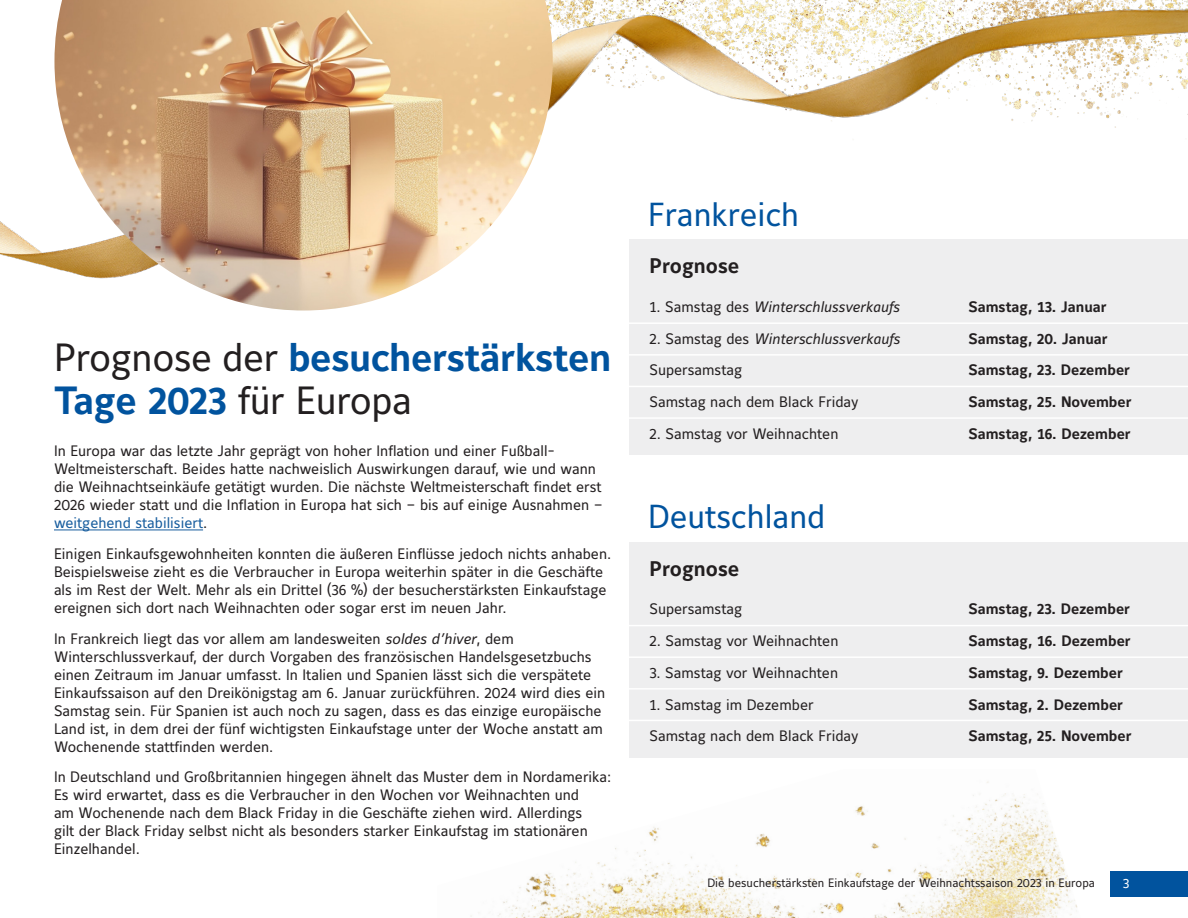
<style>
.page{position:relative;width:1188px;height:918px;background:#fff}
.page>*{position:absolute;margin:0;border:0;box-sizing:border-box;transform-origin:0 0}
.t1{font:39px/43.8px "Maurea Bold Lf";letter-spacing:-.01em;color:#01539e}
.t2{font:33px "Maurea Regular Lf";color:#01539e}
.t3{font:21px "Maurea Bold Lf";color:#231f20}
.t4{font:15px/18px "Maurea Regular Lf";color:#231f20}
.t5{font:15px "Maurea Bold Lf";color:#231f20}
.t6{font:15px "Maurea Regular Italic Lf";color:#231f20}
.t7{font:13.5px "Maurea Regular Lf";color:#fff}
.t8{font:12px "Maurea Regular Lf";color:#231f20}
.s1{font-family:"Maurea Regular Lf";color:#231f20}
.s2{color:#175d9e}
.s3{font-family:"Maurea Regular Italic Lf"}
.s4{font-family:"Maurea Regular Lf"}
</style>
<div class="page">
<img style="left:470px;top:781px;width:607px;height:137px">
<img style="left:553px;top:0;width:635px;height:128px">
<img style="left:0;top:221px;width:54px;height:48px">
<img style="left:54px;top:0;width:499px;height:311px">
<div style="left:1110px;top:871px;width:78px;height:26px;background:#01539e"></div>
<div style="left:5px;top:741px;width:507px;height:69px;background:#fff"></div>
<hr style="left:54px;top:530px;width:149px;height:1px;background:#175d9e">
<div style="left:629px;top:239px;width:559px;height:216px;background:#eeeeef"></div>
<hr style="left:624px;top:322px;width:564px;height:2px;background:#fff">
<hr style="left:624px;top:386px;width:564px;height:1px;background:#fff">
<hr style="left:624px;top:354px;width:564px;height:2px;background:#fff">
<hr style="left:624px;top:417px;width:564px;height:2px;background:#fff">
<div style="left:629px;top:542px;width:559px;height:216px;background:#eeeeef"></div>
<hr style="left:624px;top:625px;width:564px;height:1px;background:#fff">
<hr style="left:624px;top:688px;width:564px;height:2px;background:#fff">
<hr style="left:624px;top:656px;width:564px;height:2px;background:#fff">
<hr style="left:624px;top:720px;width:564px;height:1px;background:#fff">
<p class="t1" style="left:54px;top:337px;width:559px"><span class="s1">Prognose der</span> besucherstärksten<br>Tage 2023 <span class="s1">für Europa</span></p>
<p class="t4" style="left:54px;top:443px;width:550px">In Europa war das letzte Jahr geprägt von hoher Inflation und einer Fußball-Weltmeisterschaft. Beides hatte nachweislich Auswirkungen darauf, wie und wann die Weihnachtseinkäufe getätigt wurden. Die nächste Weltmeisterschaft findet erst 2026 wieder statt und die Inflation in Europa hat sich – bis auf einige Ausnahmen – <span class="s2">weitgehend stabilisiert</span>.</p>
<p class="t4" style="left:54px;top:546px;width:559px">Einigen Einkaufsgewohnheiten konnten die äußeren Einflüsse jedoch nichts anhaben.<br>Beispielsweise zieht es die Verbraucher in Europa weiterhin später in die Geschäfte als im Rest der Welt. Mehr als ein Drittel (36 %) der besucherstärksten Einkaufstage ereignen sich dort nach Weihnachten oder sogar erst im neuen Jahr.</p>
<p class="t4" style="left:54px;top:630px;width:553px">In Frankreich liegt das vor allem am landesweiten <span class="s3">soldes d’hiver</span>, dem Winterschlussverkauf, der durch Vorgaben des französischen Handelsgesetzbuchs einen Zeitraum im Januar umfasst. In Italien und Spanien lässt sich die verspätete Einkaufssaison auf den Dreikönigstag am 6. Januar zurückführen. 2024 wird dies ein Samstag sein. Für Spanien ist auch noch zu sagen, dass es das einzige europäische Land ist, in dem drei der fünf wichtigsten Einkaufstage unter der Woche anstatt am Wochenende stattfinden werden.</p>
<p class="t4" style="left:54px;top:769px;width:559px">In Deutschland und Großbritannien hingegen ähnelt das Muster dem in Nordamerika:<br>Es wird erwartet, dass es die Verbraucher in den Wochen vor Weihnachten und<br>am Wochenende nach dem Black Friday in die Geschäfte ziehen wird. Allerdings<br>gilt der Black Friday selbst nicht als besonders starker Einkaufstag im stationären Einzelhandel.</p>
<p class="t2" style="left:648px;top:196px;width:153px">Frankreich</p>
<p class="t3" style="left:650px;top:254px;width:91px">Prognose</p>
<p class="t6" style="left:650px;top:298px;width:252px"><span class="s4">1. Samstag des</span> Winterschlussverkaufs</p>
<p class="t5" style="left:968px;top:298px;width:140px">Samstag, 13. Januar</p>
<p class="t6" style="left:650px;top:330px;width:252px"><span class="s4">2. Samstag des</span> Winterschlussverkaufs</p>
<p class="t5" style="left:968px;top:330px;width:141px">Samstag, 20. Januar</p>
<p class="t4" style="left:650px;top:362px;width:94px">Supersamstag</p>
<p class="t5" style="left:968px;top:362px;width:163px">Samstag, 23. Dezember</p>
<p class="t4" style="left:650px;top:394px;width:210px">Samstag nach dem Black Friday</p>
<p class="t5" style="left:968px;top:394px;width:165px">Samstag, 25. November</p>
<p class="t4" style="left:650px;top:426px;width:191px">2. Samstag vor Weihnachten</p>
<p class="t5" style="left:968px;top:425px;width:164px">Samstag, 16. Dezember</p>
<p class="t2" style="left:648px;top:498px;width:179px">Deutschland</p>
<p class="t3" style="left:650px;top:557px;width:91px">Prognose</p>
<p class="t4" style="left:650px;top:601px;width:94px">Supersamstag</p>
<p class="t5" style="left:968px;top:601px;width:163px">Samstag, 23. Dezember</p>
<p class="t4" style="left:650px;top:633px;width:191px">2. Samstag vor Weihnachten</p>
<p class="t5" style="left:968px;top:632px;width:164px">Samstag, 16. Dezember</p>
<p class="t4" style="left:650px;top:664px;width:190px">3. Samstag vor Weihnachten</p>
<p class="t5" style="left:968px;top:664px;width:156px">Samstag, 9. Dezember</p>
<p class="t4" style="left:650px;top:696px;width:166px">1. Samstag im Dezember</p>
<p class="t5" style="left:968px;top:696px;width:156px">Samstag, 2. Dezember</p>
<p class="t4" style="left:650px;top:728px;width:210px">Samstag nach dem Black Friday</p>
<p class="t5" style="left:968px;top:728px;width:165px">Samstag, 25. November</p>
<p class="t8" style="left:707px;top:876px;width:389px">Die besucherstärksten Einkaufstage der Weihnachtssaison 2023 in Europa</p>
<p class="t7" style="left:1123px;top:876px;width:8px">3</p>
</div>
